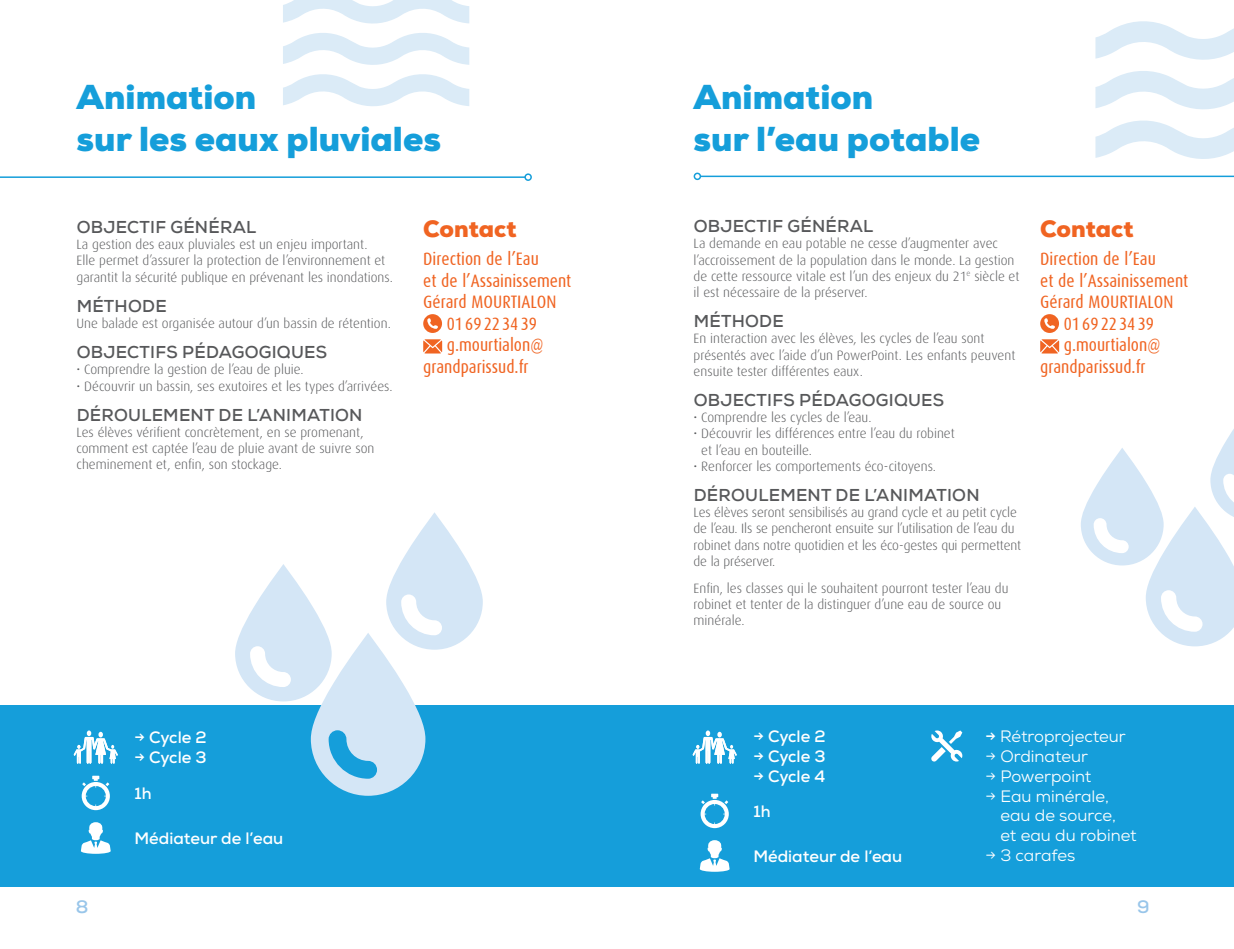
<style>
.page{position:relative;width:1234px;height:949px;background:#fff}
.page>*{position:absolute;margin:0;border:0;box-sizing:border-box;transform-origin:0 0}
.Titre_animation{font:900 34.5px/42px "Nexa";color:#159eda}
.Titre_contact_animat{font:900 23.55px "Nexa";color:#f06422}
.texte_contact{font:18px/21.6px "Dax Condensed";color:#f06422}
.t1{font:700 18px "Nexa";color:#99c6ea}
.Texte_courant_animat{font:700 17.25px "Nexa";letter-spacing:.015em;color:#57585a}
.texte_encadré_animat{font:16.5px/19.8px "Nexa";color:#fff}
.texte_encadré_animat-2{font:700 16.5px "Nexa";color:#fff}
.Texte_courant_animat-2{font:300 13.5px/16.2px "Dax";color:#57585a}
.s1{font-weight:700}
</style>
<div class="page">
<div style="left:0;top:705px;width:1233px;height:181px;background:#159eda"></div>
<svg style="left:423px;top:314px;width:19px;height:19px"></svg>
<svg style="left:423px;top:339px;width:19px;height:14px"></svg>
<svg style="left:1040px;top:314px;width:18px;height:19px"></svg>
<svg style="left:1040px;top:339px;width:18px;height:14px"></svg>
<svg style="left:235px;top:512px;width:247px;height:283px"></svg>
<svg style="left:1081px;top:430px;width:152px;height:216px"></svg>
<hr style="left:700px;top:175px;width:533px;height:2px;background:#159eda">
<div style="left:693px;top:172px;width:8px;height:8px;border:2px solid #159eda;border-radius:50%"></div>
<hr style="left:0;top:176px;width:525px;height:2px;background:#159eda">
<div style="left:524px;top:173px;width:7px;height:8px;border:2px solid #159eda;border-radius:50%"></div>
<svg style="left:74px;top:730px;width:44px;height:33px"></svg>
<svg style="left:82px;top:775px;width:28px;height:34px"></svg>
<svg style="left:81px;top:822px;width:30px;height:31px"></svg>
<svg style="left:692px;top:730px;width:44px;height:33px"></svg>
<svg style="left:700px;top:793px;width:28px;height:34px"></svg>
<svg style="left:699px;top:840px;width:30px;height:31px"></svg>
<svg style="left:931px;top:730px;width:31px;height:31px"></svg>
<svg style="left:283px;top:0;width:186px;height:24px"></svg>
<svg style="left:283px;top:74px;width:186px;height:32px"></svg>
<svg style="left:283px;top:33px;width:186px;height:32px"></svg>
<svg style="left:1095px;top:21px;width:138px;height:39px"></svg>
<svg style="left:1095px;top:120px;width:138px;height:39px"></svg>
<svg style="left:1095px;top:71px;width:138px;height:39px"></svg>
<p class="Titre_animation" style="left:77px;top:76px;width:366px">Animation<br>sur les eaux pluviales</p>
<p class="Texte_courant_animat" style="left:77px;top:216px;width:181px">OBJECTIF GÉNÉRAL</p>
<p class="Texte_courant_animat-2" style="left:77px;top:236px;width:318px">La gestion des eaux pluviales est un enjeu important.<br>Elle permet d’assurer la protection de l’environnement et garantit la sécurité publique en prévenant les inondations.</p>
<p class="Texte_courant_animat" style="left:77px;top:295px;width:91px">MÉTHODE</p>
<p class="Texte_courant_animat-2" style="left:77px;top:315px;width:316px">Une balade est organisée autour d’un bassin de rétention.</p>
<p class="Texte_courant_animat" style="left:77px;top:341px;width:252px">OBJECTIFS PÉDAGOGIQUES</p>
<p class="Texte_courant_animat-2" style="left:77px;top:361px;width:228px">• Comprendre la gestion de l’eau de pluie.</p>
<p class="Texte_courant_animat-2" style="left:77px;top:378px;width:317px">• Découvrir un bassin, ses exutoires et les types d’arrivées.</p>
<p class="Texte_courant_animat" style="left:77px;top:403px;width:287px">DÉROULEMENT DE L’ANIMATION</p>
<p class="Texte_courant_animat-2" style="left:77px;top:424px;width:299px">Les élèves vérifient concrètement, en se promenant, comment est captée l’eau de pluie avant de suivre son cheminement et, enfin, son stockage.</p>
<p class="Titre_contact_animat" style="left:423px;top:213px;width:95px">Contact</p>
<p class="texte_contact" style="left:423px;top:248px;width:149px">Direction de l’Eau<br>et de l’Assainissement</p>
<p class="texte_contact" style="left:423px;top:291px;width:135px">Gérard MOURTIALON</p>
<p class="texte_contact" style="left:446px;top:313px;width:91px">01 69 22 34 39</p>
<p class="texte_contact" style="left:423px;top:334px;width:122px;text-indent:24px">g.mourtialon@ grandparissud.fr</p>
<p class="texte_encadré_animat-2" style="left:135px;top:726px;width:74px">→ Cycle 2</p>
<p class="texte_encadré_animat-2" style="left:135px;top:746px;width:74px">→ Cycle 3</p>
<p class="texte_encadré_animat-2" style="left:135px;top:782px;width:19px">1h</p>
<p class="texte_encadré_animat-2" style="left:135px;top:827px;width:150px">Médiateur de l’eau</p>
<p class="Titre_animation" style="left:693px;top:76px;width:288px">Animation<br>sur l’eau potable</p>
<p class="Texte_courant_animat" style="left:693px;top:215px;width:181px">OBJECTIF GÉNÉRAL</p>
<p class="Texte_courant_animat-2" style="left:693px;top:236px;width:327px">La demande en eau potable ne cesse d’augmenter avec l’accroissement de la population dans le monde. La gestion de cette ressource vitale est l’un des enjeux du 21<sup>e</sup> siècle et il est nécessaire de la préserver.</p>
<p class="Texte_courant_animat" style="left:693px;top:310px;width:91px">MÉTHODE</p>
<p class="Texte_courant_animat-2" style="left:693px;top:330px;width:323px">En interaction avec les élèves, les cycles de l’eau sont présentés avec l’aide d’un PowerPoint. Les enfants peuvent ensuite tester différentes eaux.</p>
<p class="Texte_courant_animat" style="left:693px;top:389px;width:252px">OBJECTIFS PÉDAGOGIQUES</p>
<p class="Texte_courant_animat-2" style="left:693px;top:409px;width:179px">• Comprendre les cycles de l’eau.</p>
<p class="Texte_courant_animat-2" style="left:701px;top:425px;width:255px;text-indent:-8px">• Découvrir les différences entre l’eau du robinet et l’eau en bouteille.</p>
<p class="Texte_courant_animat-2" style="left:693px;top:458px;width:244px">• Renforcer les comportements éco-citoyens.</p>
<p class="Texte_courant_animat" style="left:693px;top:483px;width:287px">DÉROULEMENT DE L’ANIMATION</p>
<p class="Texte_courant_animat-2" style="left:693px;top:504px;width:329px">Les élèves seront sensibilisés au grand cycle et au petit cycle de l’eau. Ils se pencheront ensuite sur l’utilisation de l’eau du robinet dans notre quotidien et les éco-gestes qui permettent de la préserver.</p>
<p class="Texte_courant_animat-2" style="left:693px;top:580px;width:316px">Enfin, les classes qui le souhaitent pourront tester l’eau du robinet et tenter de la distinguer d’une eau de source ou minérale.</p>
<p class="Titre_contact_animat" style="left:1039px;top:213px;width:95px">Contact</p>
<p class="texte_contact" style="left:1039px;top:248px;width:149px">Direction de l’Eau<br>et de l’Assainissement</p>
<p class="texte_contact" style="left:1039px;top:291px;width:135px">Gérard MOURTIALON</p>
<p class="texte_contact" style="left:1063px;top:313px;width:92px">01 69 22 34 39</p>
<p class="texte_contact" style="left:1039px;top:334px;width:122px;text-indent:24px">g.mourtialon@ grandparissud.fr</p>
<p class="texte_encadré_animat-2" style="left:753px;top:725px;width:74px">→ Cycle 2</p>
<p class="texte_encadré_animat-2" style="left:753px;top:745px;width:74px">→ Cycle 3</p>
<p class="texte_encadré_animat-2" style="left:753px;top:765px;width:73px">→ Cycle 4</p>
<p class="texte_encadré_animat-2" style="left:753px;top:800px;width:19px">1h</p>
<p class="texte_encadré_animat-2" style="left:753px;top:845px;width:150px">Médiateur de l’eau</p>
<p class="texte_encadré_animat" style="left:985px;top:726px;width:142px"><span class="s1">→</span> Rétroprojecteur</p>
<p class="texte_encadré_animat" style="left:985px;top:746px;width:104px">→ Ordinateur</p>
<p class="texte_encadré_animat" style="left:985px;top:765px;width:107px">→ Powerpoint</p>
<p class="texte_encadré_animat" style="left:1000px;top:785px;width:138px;text-indent:-15px">→ Eau minérale, eau de source,<br>et eau du robinet</p>
<p class="texte_encadré_animat" style="left:985px;top:845px;width:91px">→ 3 carafes</p>
<p class="t1" style="left:76px;top:894px;width:14px">8</p>
<p class="t1" style="left:1136px;top:894px;width:14px">9</p>
</div>
